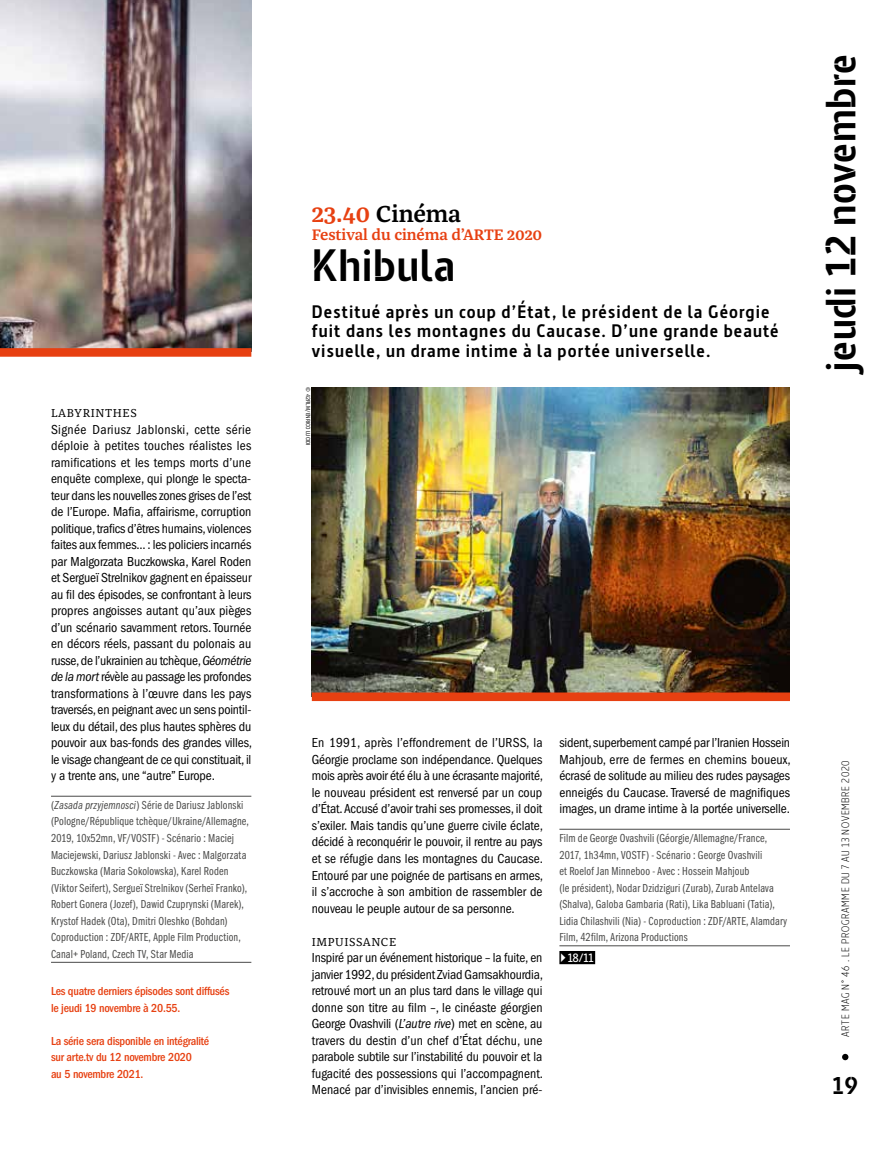
<style>
.page{position:relative;width:893px;height:1149px;background:#fff}
.page>*{position:absolute;margin:0;border:0;box-sizing:border-box;transform-origin:0 0}
.t1{font:700 45px "Barna Stencil";letter-spacing:.015em;color:#000}
.t2{font:700 42px "Barna Stencil";letter-spacing:.015em;color:#000}
.t3{font:700 24.15px "Barna Stencil";color:#000}
.t4{font:600 24px "Franziska OT";letter-spacing:-.01em;color:#000}
.t5{font:700 18px/19.5px "Barna";letter-spacing:.06em;color:#000}
.t6{font:600 15.75px "Franziska OT";letter-spacing:-.01em;color:#e74011}
.t7{font:condensed 13.5px/16.5px "ITC Franklin Gothic Std";letter-spacing:-.01em;color:#000;text-align:justify}
.t8{font:12px/16.5px "ITC Franklin Gothic Std Bk Cp";letter-spacing:.015em;color:#4a4a49}
.t9{font:500 condensed 12px/16.5px "ITC Franklin Gothic Std";letter-spacing:-.02em;color:#e74011}
.t10{font:12px "Franziska OT";letter-spacing:.045em;color:#000}
.t11{font:600 12px "Barna";color:#fff}
.t12{font:300 10.5px "Barna";letter-spacing:.065em;color:#000}
.t13{font:condensed 6px "ITC Franklin Gothic Std";color:#000}
.s1{font-style:italic}
.s2{font-family:"ITC Franklin Gothic Std Bk Cp It"}
.s3{color:#e74011}
</style>
<div class="page">
<svg style="left:842px;top:1053px;width:6px;height:6px"></svg>
<img style="left:312px;top:387px;width:478px;height:305px">
<div style="left:312px;top:692px;width:478px;height:8px;background:#e74011"></div>
<img style="left:0;top:0;width:251px;height:348px">
<div style="left:0;top:348px;width:251px;height:8px;background:#e74011"></div>
<hr style="left:51px;top:795px;width:200px;height:1px;background:#4a4a49">
<hr style="left:51px;top:961px;width:200px;height:1px;background:#4a4a49">
<hr style="left:559px;top:828px;width:231px;height:1px;background:#4a4a49">
<hr style="left:559px;top:945px;width:231px;height:1px;background:#4a4a49">
<div style="left:559px;top:950px;width:36px;height:13px;background:#000"></div>
<p class="t10" style="left:51px;top:406px;width:87px">LABYRINTHES</p>
<p class="t7" style="left:51px;top:421px;width:203px">Signée Dariusz Jablonski, cette série déploie à petites touches réalistes les ramifications et les temps morts d’une enquête complexe, qui plonge le specta&shy;teur dans les nouvelles zones grises de l’est de l’Europe. Mafia, affairisme, corruption politique, trafics d’êtres humains, violences faites aux femmes... : les policiers incarnés par Malgorzata Buczkowska, Karel Roden et Sergueï Strelnikov gagnent en épaisseur au fil des épisodes, se confrontant à leurs propres angoisses autant qu’aux pièges d’un scénario savamment retors. Tournée en décors réels, passant du polonais au russe, de l’ukrainien au tchèque, <span class="s1">Géométrie de la mort</span> révèle au passage les profondes transformations à l’œuvre dans les pays traversés, en peignant avec un sens pointil&shy;leux du détail, des plus hautes sphères du pouvoir aux bas-fonds des grandes villes, le visage changeant de ce qui constituait, il y a trente ans, une “autre” Europe.</p>
<p class="t8" style="left:51px;top:796px;width:200px">(<span class="s2">Zasada przyjemnosci</span>) Série de Dariusz Jablonski (Pologne/République tchèque/Ukraine/Allemagne, 2019, 10x52mn, VF/VOSTF) - Scénario : Maciej Maciejewski, Dariusz Jablonski - Avec : Malgorzata Buczkowska (Maria Sokolowska), Karel Roden (Viktor Seifert), Sergueï Strelnikov (Serheï Franko), Robert Gonera (Jozef), Dawid Czuprynski (Marek), Krystof Hadek (Ota), Dmitri Oleshko (Bohdan)<br>Coproduction : ZDF/ARTE, Apple Film Production, Canal+ Poland, Czech TV, Star Media</p>
<p class="t9" style="left:51px;top:982px;width:180px">Les quatre derniers épisodes sont diffusés le jeudi 19 novembre à 20.55.</p>
<p class="t9" style="left:51px;top:1032px;width:160px">La série sera disponible en intégralité sur arte.tv du 12 novembre 2020<br>au 5 novembre 2021.</p>
<h3 class="t4" style="left:312px;top:199px;width:151px"><span class="s3">23.40</span> Cinéma</h3>
<p class="t6" style="left:312px;top:225px;width:232px">Festival du cinéma d’ARTE 2020</p>
<h1 class="t1" style="left:312px;top:238px;width:145px">Khibula</h1>
<h3 class="t5" style="left:312px;top:302px;width:468px">Destitué après un coup d’État, le président de la Géorgie fuit dans les montagnes du Caucase. D’une grande beauté visuelle, un drame intime à la portée universelle.</h3>
<p class="t13" style="left:312px;top:387px;width:60px;rotate:90deg">© 42FILM/ENRICO LUCIDI</p>
<h2 class="t2" style="left:815px;top:371px;width:319px;rotate:-90deg">jeudi 12 novembre</h2>
<p class="t7" style="left:312px;top:734px;width:233px">En 1991, après l’effondrement de l’URSS, la Géorgie proclame son indépendance. Quelques mois après avoir été élu à une écrasante majorité, le nouveau président est renversé par un coup d’État. Accusé d’avoir trahi ses promesses, il doit s’exiler. Mais tandis qu’une guerre civile éclate, décidé à reconquérir le pouvoir, il rentre au pays et se réfugie dans les montagnes du Caucase.<br>Entouré par une poignée de partisans en armes, il s’accroche à son ambition de rassembler de nouveau le peuple autour de sa personne.</p>
<p class="t10" style="left:312px;top:934px;width:86px">IMPUISSANCE</p>
<p class="t7" style="left:312px;top:949px;width:233px">Inspiré par un événement historique – la fuite, en janvier 1992, du président Zviad Gamsakhourdia, retrouvé mort un an plus tard dans le village qui donne son titre au film –, le cinéaste géorgien George Ovashvili (<span class="s1">L’autre rive</span>) met en scène, au travers du destin d’un chef d’État déchu, une parabole subtile sur l’instabilité du pouvoir et la fugacité des possessions qui l’accompagnent.<br>Menacé par d’invisibles ennemis, l’ancien pré-</p>
<p class="t7" style="left:559px;top:734px;width:233px">sident, superbement campé par l’Iranien Hossein Mahjoub, erre de fermes en chemins boueux, écrasé de solitude au milieu des rudes paysages enneigés du Caucase. Traversé de magnifiques images, un drame intime à la portée universelle.</p>
<p class="t8" style="left:559px;top:829px;width:229px">Film de George Ovashvili (Géorgie/Allemagne/France, 2017, 1h34mn, VOSTF) - Scénario : George Ovashvili<br>et Roelof Jan Minneboo - Avec : Hossein Mahjoub<br>(le président), Nodar Dzidziguri (Zurab), Zurab Antelava (Shalva), Galoba Gambaria (Rati), Lika Babluani (Tatia), Lidia Chilashvili (Nia) - Coproduction : ZDF/ARTE, Alamdary Film, 42film, Arizona Productions</p>
<p class="t11" style="left:568px;top:950px;width:27px">18/11</p>
<p class="t12" style="left:839px;top:1036px;width:278px;rotate:-90deg">ARTE MAG N° 46 . LE PROGRAMME DU 7 AU 13 NOVEMBRE 2020</p>
<h3 class="t3" style="left:833px;top:1070px;width:27px">19</h3>
</div>
